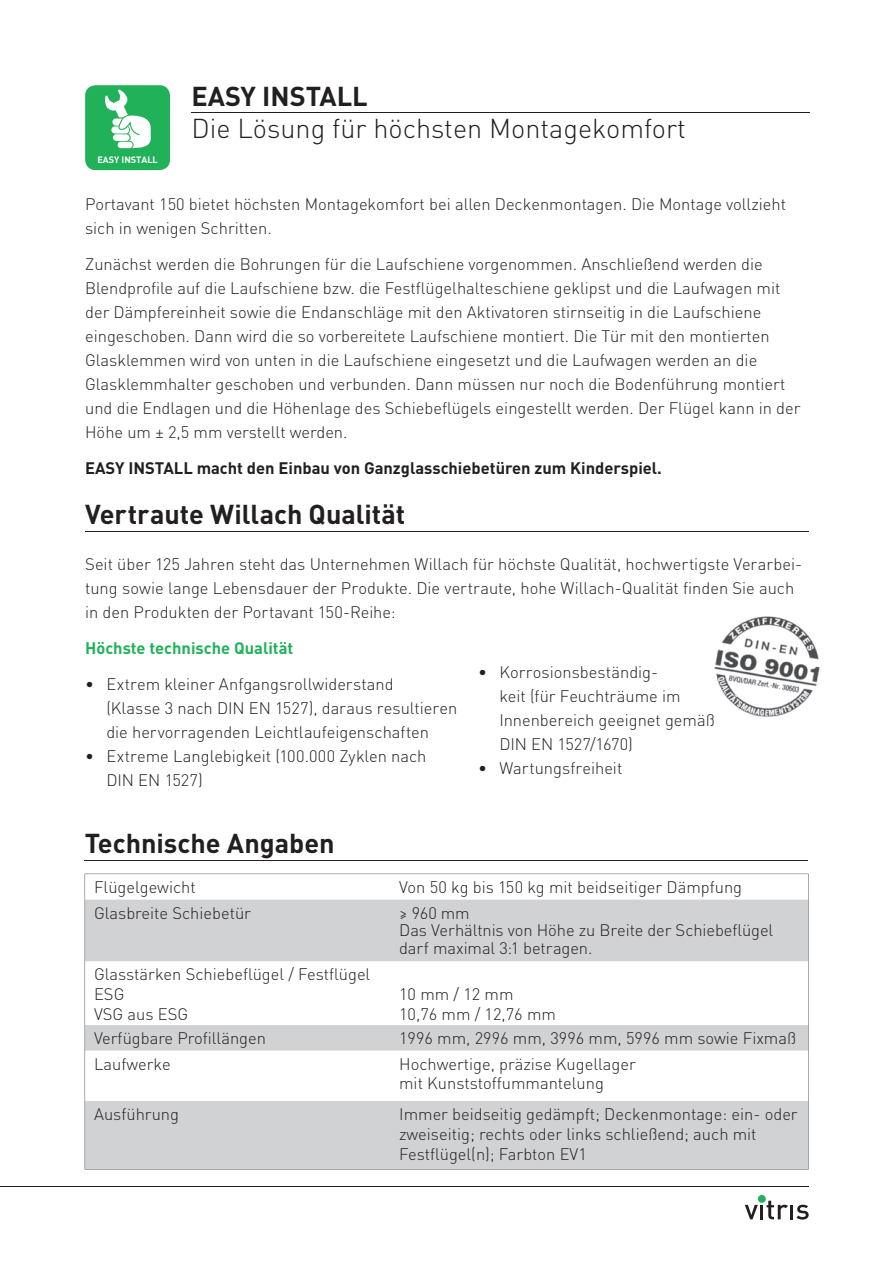
<style>
.page{position:relative;width:881px;height:1263px;background:#fff}
.page>*{position:absolute;margin:0;border:0;box-sizing:border-box;transform-origin:0 0}
.t1{font:700 27px "DIN Pro";color:#231f20}
.t2{font:300 27px "DIN Pro";color:#231f20}
.t3{font:300 16.5px/24px "DIN Pro";color:#231f20}
.t4{font:700 16.5px "DIN Pro";color:#231f20}
.t5{font:700 16.5px "DIN Pro";color:#21b259}
.t6{font:700 9.15px "DIN";color:#fff}
</style>
<div class="page">
<svg style="left:745px;top:1205px;width:12px;height:14px"></svg>
<hr style="left:760px;top:1205px;width:3px;height:14px;background:#231f20">
<svg style="left:766px;top:1201px;width:21px;height:18px"></svg>
<hr style="left:790px;top:1205px;width:3px;height:14px;background:#231f20">
<svg style="left:796px;top:1205px;width:12px;height:14px"></svg>
<div style="left:757px;top:1195px;width:8px;height:8px;background:#21b259;border-radius:50%"></div>
<hr style="left:191px;top:113px;width:618px;height:1px;background:#231f20">
<div style="left:85px;top:85px;width:85px;height:85px;background:#21b259;border-radius:11px"></div>
<svg style="left:105px;top:90px;width:46px;height:58px"></svg>
<hr style="left:0;top:1186px;width:808px;height:1px;background:#231f20">
<img style="left:714px;top:616px;width:106px;height:101px">
<hr style="left:85px;top:531px;width:723px;height:1px;background:#231f20">
<hr style="left:85px;top:860px;width:722px;height:1px;background:#231f20">
<svg style="left:85px;top:874px;width:723px;height:295px;fill:#d1d2d4"></svg>
<p class="t6" style="left:97px;top:154px;width:62px">EASY INSTALL</p>
<h1 class="t1" style="left:191px;top:78px;width:178px">EASY INSTALL</h1>
<h1 class="t2" style="left:191px;top:110px;width:496px">Die Lösung für höchsten Montagekomfort</h1>
<p class="t3" style="left:85px;top:191px;width:702px">Portavant 150 bietet höchsten Montagekomfort bei allen Deckenmontagen. Die Montage vollzieht sich in wenigen Schritten.</p>
<p class="t3" style="left:85px;top:251px;width:716px">Zunächst werden die Bohrungen für die Laufschiene vorgenommen. Anschließend werden die Blendprofile auf die Laufschiene bzw. die Festflügelhalteschiene geklipst und die Laufwagen mit der Dämpfereinheit sowie die Endanschläge mit den Aktivatoren stirnseitig in die Laufschiene eingeschoben. Dann wird die so vorbereitete Laufschiene montiert. Die Tür mit den montierten Glasklemmen wird von unten in die Laufschiene eingesetzt und die Laufwagen werden an die Glasklemmhalter geschoben und verbunden. Dann müssen nur noch die Bodenführung montiert und die Endlagen und die Höhenlage des Schiebeflügels eingestellt werden. Der Flügel kann in der Höhe um ± 2,5 mm verstellt werden.</p>
<p class="t4" style="left:85px;top:457px;width:578px">EASY INSTALL macht den Einbau von Ganzglasschiebetüren zum Kinderspiel.</p>
<h1 class="t1" style="left:85px;top:496px;width:322px">Vertraute Willach Qualität</h1>
<p class="t3" style="left:85px;top:551px;width:718px">Seit über 125 Jahren steht das Unternehmen Willach für höchste Qualität, hochwertigste Verarbei&shy;tung sowie lange Lebensdauer der Produkte. Die vertraute, hohe Willach-Qualität finden Sie auch in den Produkten der Portavant 150-Reihe:</p>
<p class="t5" style="left:85px;top:637px;width:209px">Höchste technische Qualität</p>
<p class="t3" style="left:106px;top:671px;width:352px;text-indent:-21px">• Extrem kleiner Anfgangsrollwiderstand<br>(Klasse 3 nach DIN EN 1527), daraus resultieren die hervorragenden Leichtlaufeigenschaften</p>
<p class="t3" style="left:106px;top:743px;width:321px;text-indent:-21px">• Extreme Langlebigkeit (100.000 Zyklen nach<br>DIN EN 1527)</p>
<p class="t3" style="left:499px;top:659px;width:217px;text-indent:-21px">• Korrosionsbeständig-<br>keit (für Feuchträume im<br>Innenbereich geeignet gemäß<br>DIN EN 1527/1670)</p>
<p class="t3" style="left:478px;top:755px;width:146px">• Wartungsfreiheit</p>
<h1 class="t1" style="left:85px;top:825px;width:251px">Technische Angaben</h1>
<p class="t3" style="left:94px;top:874px;width:103px">Flügelgewicht</p>
<p class="t3" style="left:399px;top:874px;width:344px">Von 50 kg bis 150 kg mit beidseitiger Dämpfung</p>
<p class="t3" style="left:94px;top:900px;width:158px">Glasbreite Schiebetür</p>
<p class="t3" style="left:399px;top:903px;width:375px;line-height:17.7px">≥ 960 mm<br>Das Verhältnis von Höhe zu Breite der Schiebeflügel darf maximal 3:1 betragen.</p>
<p class="t3" style="left:94px;top:964px;width:278px;line-height:19.8px">Glasstärken Schiebeflügel / Festflügel<br>ESG<br>VSG aus ESG</p>
<p class="t3" style="left:399px;top:983px;width:158px;line-height:19.8px">10 mm / 12 mm<br>10,76 mm / 12,76 mm</p>
<p class="t3" style="left:94px;top:1025px;width:173px">Verfügbare Profillängen</p>
<p class="t3" style="left:399px;top:1025px;width:398px">1996 mm, 2996 mm, 3996 mm, 5996 mm sowie Fixmaß</p>
<p class="t3" style="left:94px;top:1051px;width:78px">Laufwerke</p>
<p class="t3" style="left:399px;top:1053px;width:238px;line-height:19.8px">Hochwertige, präzise Kugellager mit Kunststoffummantelung</p>
<p class="t3" style="left:94px;top:1101px;width:86px">Ausführung</p>
<p class="t3" style="left:399px;top:1103px;width:400px;line-height:19.8px">Immer beidseitig gedämpft; Deckenmontage: ein- oder zweiseitig; rechts oder links schließend; auch mit<br>Festflügel(n); Farbton EV1</p>
</div>
